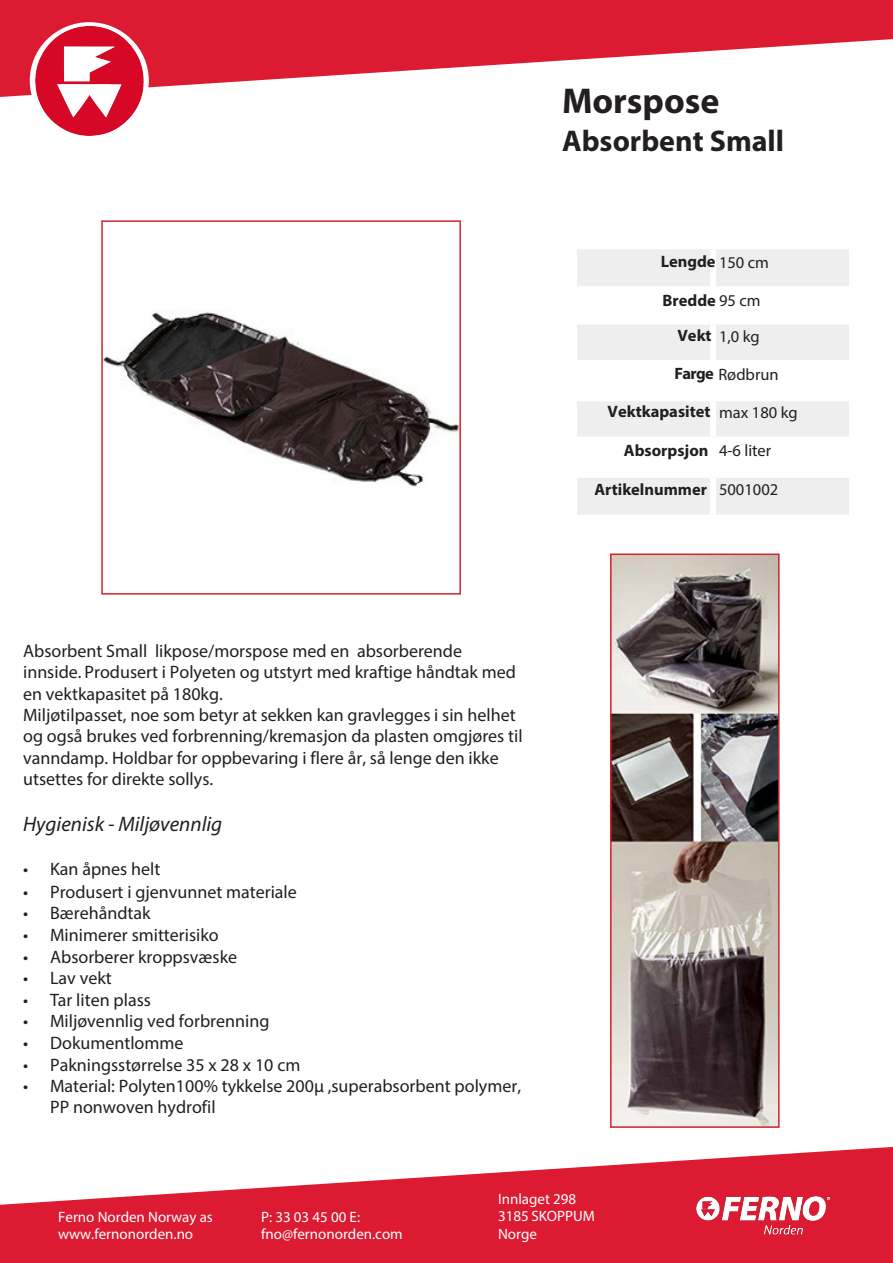
<style>
.page{position:relative;width:893px;height:1263px;background:#fff}
.page>*{position:absolute;margin:0;border:0;box-sizing:border-box;transform-origin:0 0}
.t1{font:700 36px "Myriad Pro";color:#231f20}
.t2{font:700 30px "Myriad Pro";color:#231f20}
.t3{font:italic 21px "Myriad Pro";color:#231f20}
.t4{font:18px/21.5px "Myriad Pro";color:#231f20}
.t5{font:700 16.5px "Myriad Pro";color:#231f20}
.t6{font:16.5px "Myriad Pro";color:#231f20}
.t7{font:15px/17.4px "Myriad Pro";color:#fff}
.s1{font-weight:400}
.s2{font-weight:700}
</style>
<div class="page">
<svg style="left:0;top:0;width:893px;height:97px;fill:#dc1a32"></svg>
<div style="left:30px;top:22px;width:119px;height:117px;background:#fff;border-radius:50%"></div>
<img style="left:35px;top:26px;width:108px;height:109px">
<svg style="left:0;top:1147px;width:893px;height:116px;fill:#dc1a32"></svg>
<img style="left:681px;top:1175px;width:187px;height:65px">
<svg style="left:577px;top:249px;width:272px;height:265px;fill:#eeeeef"></svg>
<div style="left:710px;top:249px;width:6px;height:37px;background:#fff"></div>
<div style="left:710px;top:289px;width:6px;height:33px;background:#fff"></div>
<div style="left:710px;top:325px;width:6px;height:35px;background:#fff"></div>
<div style="left:710px;top:363px;width:6px;height:35px;background:#fff"></div>
<div style="left:710px;top:401px;width:6px;height:35px;background:#fff"></div>
<div style="left:710px;top:439px;width:6px;height:36px;background:#fff"></div>
<div style="left:710px;top:478px;width:6px;height:36px;background:#fff"></div>
<hr style="left:577px;top:286px;width:136px;height:3px;background:#fff">
<hr style="left:713px;top:286px;width:136px;height:3px;background:#fff">
<hr style="left:577px;top:322px;width:136px;height:3px;background:#fff">
<hr style="left:713px;top:322px;width:136px;height:3px;background:#fff">
<hr style="left:577px;top:360px;width:136px;height:3px;background:#fff">
<hr style="left:713px;top:360px;width:136px;height:3px;background:#fff">
<hr style="left:577px;top:398px;width:136px;height:3px;background:#fff">
<hr style="left:713px;top:398px;width:136px;height:3px;background:#fff">
<hr style="left:577px;top:436px;width:136px;height:3px;background:#fff">
<hr style="left:713px;top:436px;width:136px;height:3px;background:#fff">
<hr style="left:577px;top:475px;width:136px;height:3px;background:#fff">
<hr style="left:713px;top:475px;width:136px;height:3px;background:#fff">
<img style="left:104px;top:312px;width:354px;height:175px">
<div style="left:101px;top:220px;width:360px;height:375px;border:2px solid #d1232a"></div>
<img style="left:613px;top:556px;width:164px;height:569px">
<div style="left:610px;top:553px;width:170px;height:575px;border:2px solid #d1232a"></div>
<p class="t1" style="left:562px;top:77px;width:159px">Morspose</p>
<p class="t2" style="left:562px;top:121px;width:224px">Absorbent Small</p>
<p class="t4" style="left:23px;top:639px;width:501px">Absorbent Small likpose/morspose med en absorberende innside. Produsert i Polyeten og utstyrt med kraftige håndtak med en vektkapasitet på 180kg.<br>Miljøtilpasset, noe som betyr at sekken kan gravlegges i sin helhet og også brukes ved forbrenning/kremasjon da plasten omgjøres til vanndamp. Holdbar for oppbevaring i flere år, så lenge den ikke utsettes for direkte sollys.</p>
<p class="t3" style="left:23px;top:811px;width:201px">Hygienisk - Miljøvennlig</p>
<p class="t4" style="left:23px;top:858px;width:139px">• Kan åpnes helt</p>
<p class="t4" style="left:23px;top:881px;width:275px">• Produsert i gjenvunnet materiale</p>
<p class="t4" style="left:23px;top:902px;width:129px">• Bærehåndtak</p>
<p class="t4" style="left:23px;top:924px;width:197px">• Minimerer smitterisiko</p>
<p class="t4" style="left:23px;top:945px;width:216px">• Absorberer kroppsvæske</p>
<p class="t4" style="left:23px;top:967px;width:90px">• Lav vekt</p>
<p class="t4" style="left:23px;top:989px;width:129px">• Tar liten plass</p>
<p class="t4" style="left:23px;top:1010px;width:248px">• Miljøvennlig ved forbrenning</p>
<p class="t4" style="left:23px;top:1032px;width:162px">• Dokumentlomme</p>
<p class="t4" style="left:23px;top:1053px;width:279px">• Pakningsstørrelse 35 x 28 x 10 cm</p>
<p class="t4" style="left:50px;top:1075px;width:472px;line-height:20.9px;text-indent:-27px">• Material: Polyten100% tykkelse 200μ ,superabsorbent polymer,<br>PP nonwoven hydrofil</p>
<p class="t5" style="left:661px;top:251px;width:110px">Lengde <span class="s1">150 cm</span></p>
<p class="t5" style="left:662px;top:290px;width:100px">Bredde <span class="s1">95 cm</span></p>
<p class="t6" style="left:677px;top:326px;width:84px"><span class="s2">Vekt</span> 1,0 kg</p>
<p class="t6" style="left:674px;top:364px;width:106px"><span class="s2">Farge</span> Rødbrun</p>
<p class="t5" style="left:608px;top:401px;width:104px">Vektkapasitet</p>
<p class="t6" style="left:719px;top:402px;width:80px">max 180 kg</p>
<p class="t5" style="left:624px;top:439px;width:86px">Absorpsjon</p>
<p class="t6" style="left:719px;top:441px;width:54px">4-6 liter</p>
<p class="t5" style="left:594px;top:478px;width:114px">Artikelnummer</p>
<p class="t6" style="left:719px;top:479px;width:61px">5001002</p>
<p class="t7" style="left:58px;top:1208px;width:156px">Ferno Norden Norway as www.fernonorden.no</p>
<p class="t7" style="left:261px;top:1208px;width:143px">P: 33 03 45 00 E: fno@fernonorden.com</p>
<p class="t7" style="left:498px;top:1190px;width:98px">Innlaget 298<br>3185 SKOPPUM<br>Norge</p>
</div>
